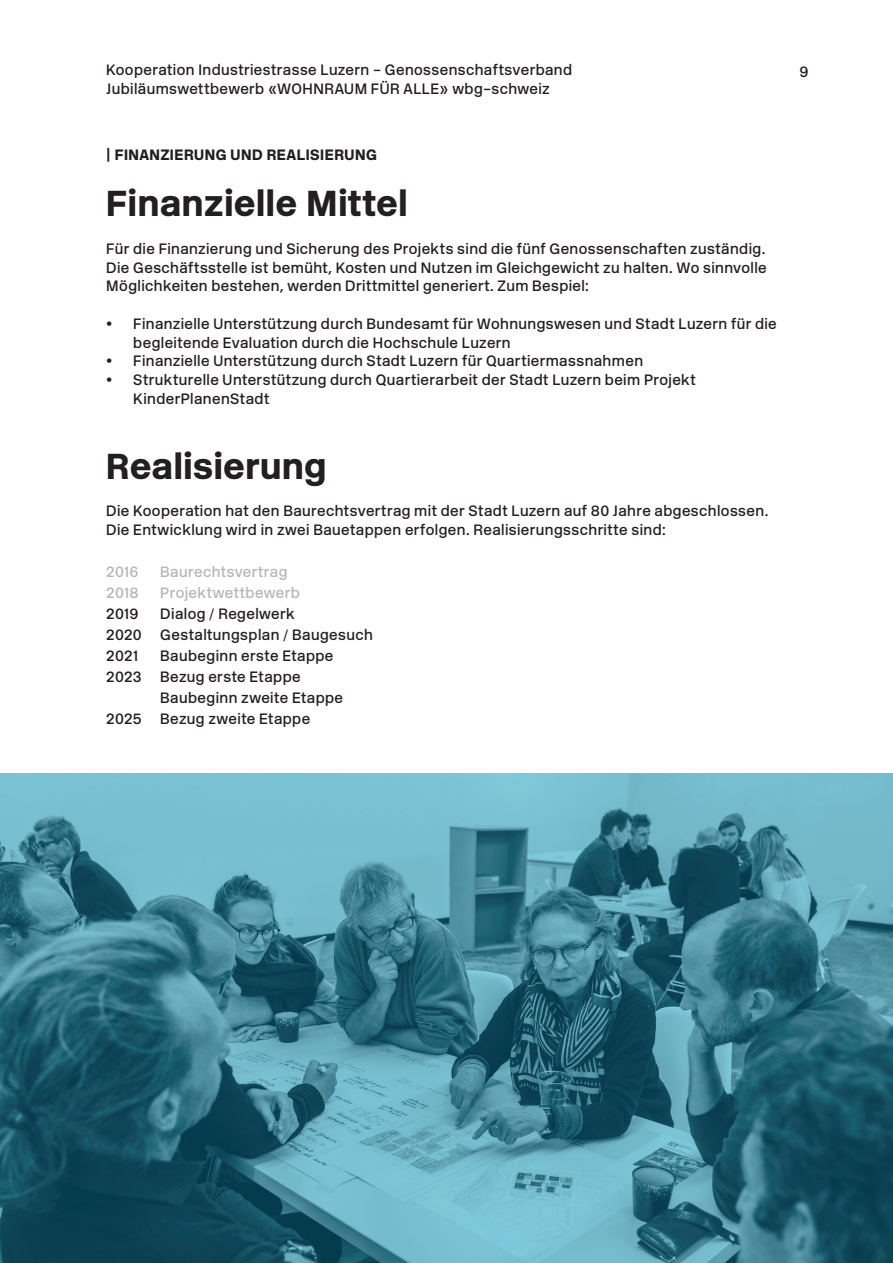
<style>
.page{position:relative;width:893px;height:1263px;background:#fff}
.page>*{position:absolute;margin:0;border:0;box-sizing:border-box;transform-origin:0 0}
.t1{font:900 36px "Rounded New Rail Alphabet";letter-spacing:.015em;color:#231f20}
.t2{font:500 15px/18.8px "Rounded New Rail Alphabet";letter-spacing:.025em;color:#231f20}
.t3{font:500 15px "Rounded New Rail Alphabet";letter-spacing:.025em;color:#b6b7b7}
.t4{font:900 15px "Rounded New Rail Alphabet";letter-spacing:.035em;color:#231f20}
</style>
<div class="page">
<img style="left:0;top:774px;width:893px;height:489px">
<p class="t2" style="left:106px;top:60px;width:467px">Kooperation Industriestrasse Luzern – Genossenschaftsverband<br>Jubiläumswettbewerb «WOHNRAUM FÜR ALLE» wbg–schweiz</p>
<p class="t2" style="left:799px;top:62px;width:11px">9</p>
<p class="t4" style="left:106px;top:144px;width:272px">| FINANZIERUNG UND REALISIERUNG</p>
<h1 class="t1" style="left:106px;top:179px;width:303px">Finanzielle Mittel</h1>
<p class="t2" style="left:106px;top:239px;width:662px;text-align:justify">Für die Finanzierung und Sicherung des Projekts sind die fünf Genossenschaften zuständig.<br>Die Geschäftsstelle ist bemüht, Kosten und Nutzen im Gleichgewicht zu halten. Wo sinnvolle Möglichkeiten bestehen, werden Drittmittel generiert. Zum Bespiel:</p>
<p class="t2" style="left:133px;top:314px;width:645px;text-indent:-27px">• Finanzielle Unterstützung durch Bundesamt für Wohnungswesen und Stadt Luzern für die begleitende Evaluation durch die Hochschule Luzern</p>
<p class="t2" style="left:106px;top:351px;width:538px">• Finanzielle Unterstützung durch Stadt Luzern für Quartiermassnahmen</p>
<p class="t2" style="left:133px;top:370px;width:564px;text-indent:-27px">• Strukturelle Unterstützung durch Quartierarbeit der Stadt Luzern beim Projekt<br>KinderPlanenStadt</p>
<h1 class="t1" style="left:106px;top:441px;width:221px">Realisierung</h1>
<p class="t2" style="left:106px;top:501px;width:663px">Die Kooperation hat den Baurechtsvertrag mit der Stadt Luzern auf 80 Jahre abgeschlossen.<br>Die Entwicklung wird in zwei Bauetappen erfolgen. Realisierungsschritte sind:</p>
<p class="t3" style="left:106px;top:562px;width:34px">2016</p>
<p class="t3" style="left:160px;top:562px;width:129px">Baurechtsvertrag</p>
<p class="t3" style="left:106px;top:583px;width:34px">2018</p>
<p class="t3" style="left:160px;top:583px;width:141px">Projektwettbewerb</p>
<p class="t2" style="left:106px;top:604px;width:34px">2019</p>
<p class="t2" style="left:106px;top:603px;width:268px;line-height:21px;text-indent:54px">Dialog / Regelwerk<br>2020 Gestaltungsplan / Baugesuch<br>2021</p>
<p class="t2" style="left:106px;top:645px;width:229px;line-height:21px;text-indent:54px">Baubeginn erste Etappe<br>2023 Bezug erste Etappe</p>
<p class="t2" style="left:106px;top:687px;width:238px;line-height:21px;text-indent:54px">Baubeginn zweite Etappe<br>2025 Bezug zweite Etappe</p>
</div>
